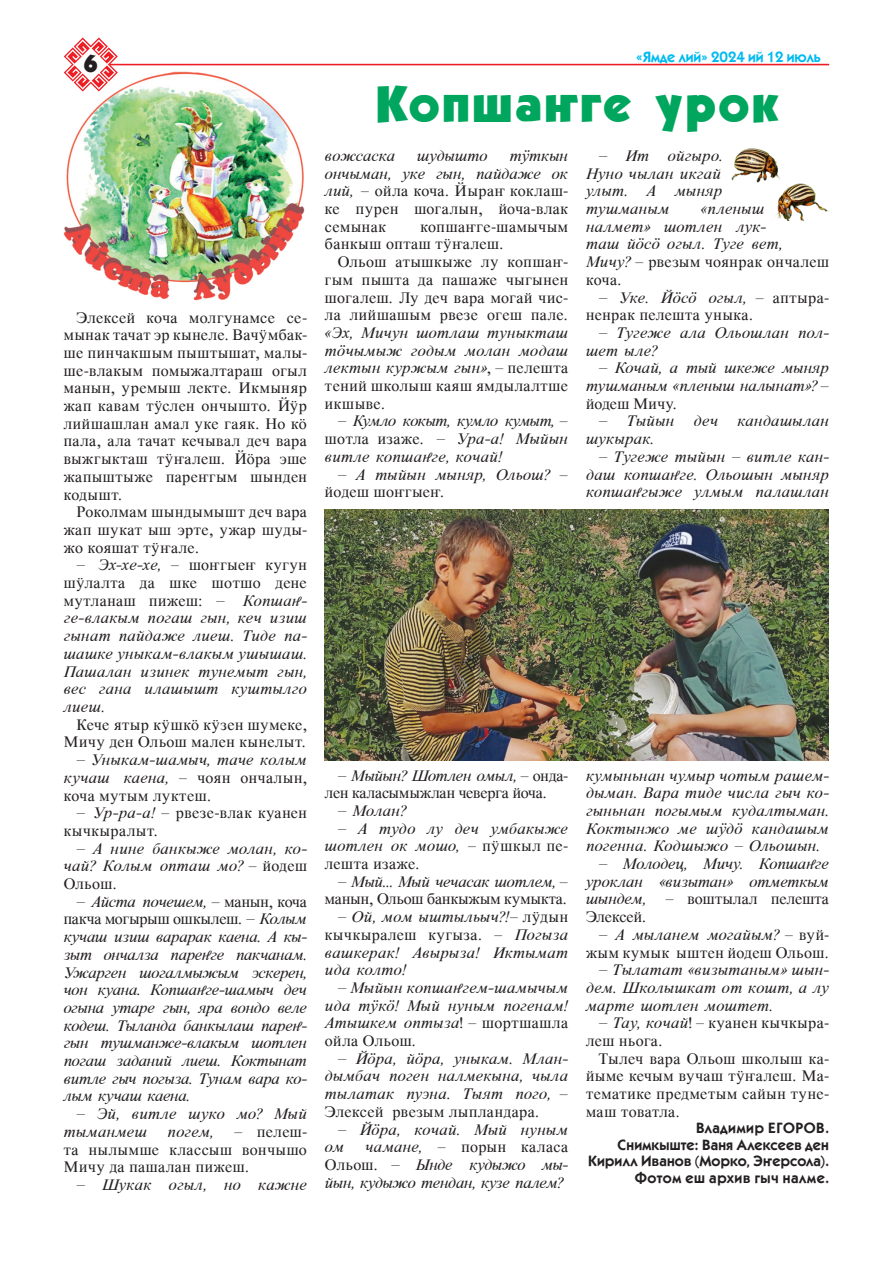
<style>
.page{position:relative;width:893px;height:1263px;background:#fff}
.page>*{position:absolute;margin:0;border:0;box-sizing:border-box;transform-origin:0 0}
.Заголовок{font:700 49.5px "Kabel";letter-spacing:-.055em;color:#00a65e}
.t1{font:700 23.1px "Kabel";color:#231f20}
.Основной_текст{font:italic 15.75px/17.7px "Time";letter-spacing:.015em;color:#231f20;text-align:justify}
.Основной_текст-2{font:15.75px/17.7px "Time";letter-spacing:.03em;color:#231f20;text-align:justify}
.Основной_текст-3{font:15.75px/17.7px "Time";letter-spacing:-.005em;color:#231f20}
.Подпись_автора{font:700 15px/16.5px "Kabel CTT";letter-spacing:.015em;color:#231f20;text-align:right}
.Подпись_автора-2{font:700 15px "Kabel CTT";letter-spacing:.035em;color:#231f20}
.t2{font:700 15px "Kabel CTT";letter-spacing:-.01em;color:#00baf1}
.s1{font-style:normal}
.s2{font-style:italic}
</style>
<div class="page">
<img style="left:64px;top:71px;width:241px;height:230px">
<img style="left:324px;top:509px;width:504px;height:251px">
<img style="left:731px;top:148px;width:98px;height:72px">
<hr style="left:110px;top:64px;width:719px;height:1px;background:#ee1d23">
<svg style="left:64px;top:38px;width:54px;height:54px"></svg>
<h2 class="t1" style="left:82px;top:50px;width:19px">6</h2>
<p class="Основной_текст-2" style="left:64px;top:308px;width:245px;text-indent:13px">Элексей коча молгунамсе се&shy;мынак тачат эр кынеле. Вачўмбак&shy;ше пинчакшым пыштышат, малы&shy;ше-влакым помыжалтараш огыл манын, уремыш лекте. Икмыняр жап кавам тўслен ончышто. Йўр лийшашлан амал уке гаяк. Но кє пала, ала тачат кечывал деч вара выжгыкташ тў‰алеш. Йєра эше жапыштыже паре‰гым шынден кодышт.</p>
<p class="Основной_текст-2" style="left:64px;top:503px;width:245px;text-indent:13px">Роколмам шындымышт деч вара жап шукат ыш эрте, ужар шуды&shy;жо кояшат тў‰але.</p>
<p class="Основной_текст" style="left:64px;top:556px;width:245px;text-indent:13px">– Эх-хе-хе, <span class="s1">– шо‰гые‰ кугун шўлалта да шке шотшо дене мутланаш пижеш:</span> – Копша‰- ге-влакым погаш гын, кеч изиш гынат пайдаже лиеш. Тиде па&shy;шашке уныкам-влакым ушышаш.<br>Пашалан изинек тунемыт гын, вес гана илашышт куштылго лиеш.</p>
<p class="Основной_текст-2" style="left:64px;top:716px;width:245px;text-align:right">Кече ятыр кўшкє кўзен шумеке,<br>Мичу ден Ольош мален кынелыт.</p>
<p class="Основной_текст" style="left:64px;top:751px;width:245px;text-indent:13px">– Уныкам-шамыч, таче колым кучаш каена, <span class="s1">– чоян ончалын, коча мутым луктеш.</span></p>
<p class="Основной_текст-2" style="left:64px;top:804px;width:245px;text-indent:13px"><span class="s2">– Ур-ра-а!</span> – рвезе-влак куанен кычкыралыт.</p>
<p class="Основной_текст" style="left:64px;top:840px;width:245px;text-indent:13px">– А нине банкыже молан, ко&shy;чай? Колым опташ мо? <span class="s1">– йодеш Ольош.</span></p>
<p class="Основной_текст" style="left:64px;top:893px;width:245px;text-indent:13px">– Айста почешем, <span class="s1">– манын, коча пакча могырыш ошкылеш.</span> – Колым кучаш изиш варарак каена. А кы&shy;зыт ончалза паре‰ге пакчанам.<br>Ужарген шогалмыжым эскерен, чон куана. Копша‰ге-шамыч деч огына утаре гын, яра вондо веле кодеш. Тыланда банкылаш паре‰- гын тушманже-влакым шотлен погаш заданий лиеш. Коктынат витле гыч погыза. Тунам вара ко&shy;лым кучаш каена.</p>
<p class="Основной_текст" style="left:64px;top:1105px;width:245px;text-indent:13px">– Эй, витле шуко мо? Мый тыманмеш</p>
<p class="Основной_текст-2" style="left:64px;top:1123px;width:245px;text-indent:170px">– пелеш&shy;та нылымше классыш вончышо Мичу да пашалан пижеш.</p>
<p class="Основной_текст" style="left:77px;top:1176px;width:232px">– Шукак огыл, но кажне</p>
<p class="Основной_текст" style="left:168px;top:1123px;width:48px">погем,</p>
<p class="t2" style="left:636px;top:49px;width:186px">«Ямде лий» 2024 ий 12 июль</p>
<p class="Заголовок" style="left:373px;top:74px;width:409px">Копша‰ге урок</p>
<p class="Основной_текст" style="left:325px;top:147px;width:72px">вожсаска</p>
<p class="Основной_текст" style="left:417px;top:147px;width:72px">шудышто</p>
<p class="Основной_текст-2" style="left:325px;top:147px;width:245px;text-indent:185px"><span class="s2">тўткын ончыман, уке гын, пайдаже ок лий,</span> – ойла коча. Йыра‰ коклаш&shy;ке пурен шогалын, йоча-влак семынак</p>
<p class="Основной_текст-2" style="left:325px;top:218px;width:245px;text-indent:96px">копша‰ге-шамычым банкыш опташ тў‰алеш.</p>
<p class="Основной_текст-2" style="left:325px;top:253px;width:245px;text-indent:13px">Ольош атышкыже лу копша‰- гым пышта да пашаже чыгынен шогалеш. Лу деч вара могай чис&shy;ла лийшашым рвезе огеш пале. <span class="s2">«Эх, Мичун шотлаш туныкташ тєчымыж годым молан модаш лектын куржым гын»</span>, – пелешта тений школыш каяш ямдылалтше икшыве.</p>
<p class="Основной_текст" style="left:325px;top:413px;width:245px;text-indent:13px">– Кумло кокыт, кумло кумыт, <span class="s1">– шотла изаже.</span> – Ура-а! Мыйын витле копша‰ге, кочай!</p>
<p class="Основной_текст" style="left:325px;top:466px;width:245px;text-indent:13px">– А тыйын мыняр, Ольош? <span class="s1">– йодеш шо‰гые‰.</span></p>
<p class="Основной_текст" style="left:586px;top:147px;width:138px;text-indent:13px">– Ит ойгыро.<br>Нуно чылан икгай улыт. А мыняр тушманым</p>
<p class="Основной_текст" style="left:586px;top:200px;width:244px;text-align:left;text-indent:115px">«пленыш налмет» шотлен лук-<br>таш йєсє огыл. Туге вет,<br>Мичу? <span class="s1">– рвезым чоянрак ончалеш коча.</span></p>
<p class="Основной_текст-2" style="left:586px;top:288px;width:244px;text-indent:13px"><span class="s2">– Уке. Йєсє огыл,</span> – аптыра&shy;ненрак пелешта уныка.</p>
<p class="Основной_текст" style="left:586px;top:324px;width:244px;text-indent:13px">– Тугеже ала Ольошлан пол&shy;шет ыле?</p>
<p class="Основной_текст" style="left:586px;top:359px;width:244px;text-indent:13px">– Кочай, а тый шкеже мыняр тушманым «пленыш налынат»? <span class="s1">– йодеш Мичу.</span></p>
<p class="Основной_текст" style="left:586px;top:413px;width:244px;text-indent:13px">– Тыйын деч кандашылан шукырак.</p>
<p class="Основной_текст" style="left:586px;top:448px;width:244px;text-indent:13px">– Тугеже тыйын – витле кан&shy;даш копша‰ге. Ольошын мыняр копша‰гыже улмым палашлан</p>
<p class="Основной_текст-3" style="left:325px;top:766px;width:245px;text-indent:13px"><span class="s2">– Мыйын? Шотлен омыл,</span> – онда&shy;лен каласымыжлан чеверга йоча.</p>
<p class="Основной_текст" style="left:338px;top:802px;width:70px">– Молан?</p>
<p class="Основной_текст" style="left:325px;top:820px;width:245px;text-indent:13px">– А тудо лу деч умбакыже шотлен ок мошо, <span class="s1">– пўшкыл пе&shy;лешта изаже.</span></p>
<p class="Основной_текст-2" style="left:325px;top:873px;width:245px;text-align:right"><span class="s2">– Мый… Мый чечасак шотлем,</span> – манын, Ольош банкыжым кумыкта.</p>
<p class="Основной_текст" style="left:325px;top:908px;width:245px;text-indent:13px">– Ой, мом ыштыльыч?!<span class="s1">– лўдын кычкыралеш кугыза. –</span> Погыза вашкерак! Авырыза! Иктымат ида колто!</p>
<p class="Основной_текст" style="left:325px;top:979px;width:245px;text-indent:13px">– Мыйын копша‰гем-шамычым ида тўкє! Мый нуным погенам!<br>Атышкем оптыза<span class="s1">! – шортшашла ойла Ольош.</span></p>
<p class="Основной_текст" style="left:325px;top:1050px;width:245px;text-indent:13px">– Йєра, йєра, уныкам. Млан&shy;дымбач поген налмекына, чыла тылатак пуэна. Тыят пого, <span class="s1">– Элексей рвезым лыпландара.</span></p>
<p class="Основной_текст" style="left:325px;top:1121px;width:245px;text-indent:13px">– Йєра, кочай. Мый нуным ом</p>
<p class="Основной_текст" style="left:325px;top:1138px;width:245px;text-indent:41px">чамане, <span class="s1">– порын каласа Ольош.</span> – Ынде кудыжо мы&shy;йын, кудыжо тендан, кузе палем?</p>
<p class="Основной_текст" style="left:586px;top:767px;width:244px">кумыньнан чумыр чотым рашем&shy;дыман. Вара тиде числа гыч ко&shy;гыньнан погымым кудалтыман.<br>Коктынжо ме шўдє кандашым погенна. Кодшыжо – Ольошын.</p>
<p class="Основной_текст" style="left:586px;top:855px;width:244px;text-indent:13px">– Молодец, Мичу. Копша‰ге уроклан «визытан» отметкым шындем, <span class="s1">– воштылал пелешта Элексей.</span></p>
<p class="Основной_текст-2" style="left:586px;top:926px;width:244px;text-align:right"><span class="s2">– А мыланем могайым?</span> – вуй&shy;жым кумык ыштен йодеш Ольош.</p>
<p class="Основной_текст" style="left:586px;top:961px;width:244px;text-indent:13px">– Тылатат «визытаным» шын&shy;дем. Школышкат от кошт, а лу марте шотлен моштет.</p>
<p class="Основной_текст-2" style="left:586px;top:1014px;width:244px;text-indent:13px"><span class="s2">– Тау, кочай</span>! – куанен кычкыра&shy;леш ньога.</p>
<p class="Основной_текст-2" style="left:586px;top:1050px;width:244px;text-indent:13px">Тылеч вара Ольош школыш ка&shy;йыме кечым вучаш тў‰алеш. Ма&shy;тематике предметым сайын туне&shy;маш товатла.</p>
<p class="Подпись_автора-2" style="left:696px;top:1120px;width:134px">Владимир ЕГОРОВ.</p>
<p class="Подпись_автора" style="left:588px;top:1136px;width:242px">Снимкыште: Ваня Алексеев ден<br>Кирилл Иванов (Морко, Э‰ерсола).</p>
<p class="Подпись_автора-2" style="left:635px;top:1169px;width:196px">Фотом еш архив гыч налме.</p>
</div>
